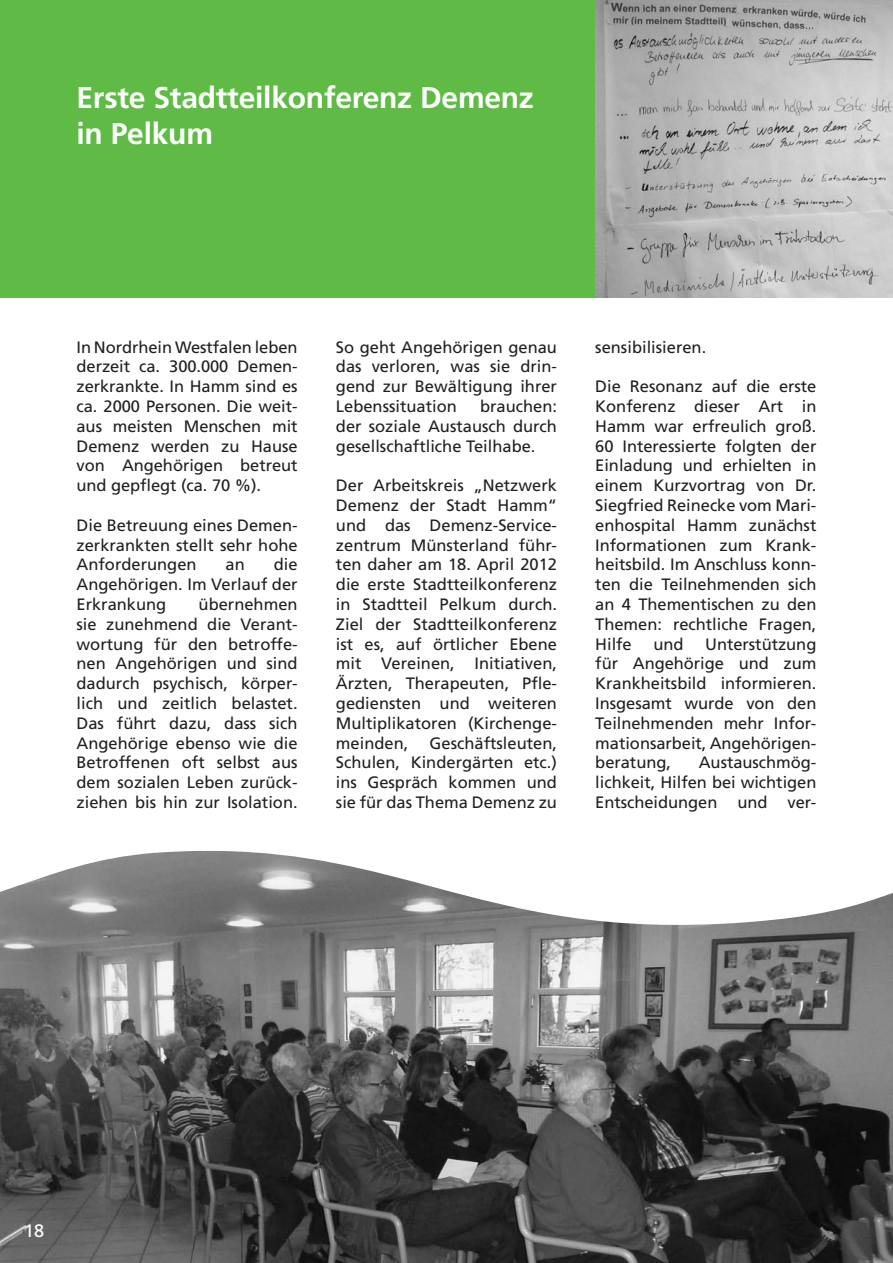
<style>
.page{position:relative;width:893px;height:1263px;background:#fff}
.page>*{position:absolute;margin:0;border:0;box-sizing:border-box;transform-origin:0 0}
.t1{font:700 30px/36px "Frutiger";letter-spacing:-.01em;color:#fff}
.t2{font:18px "Frutiger";color:#fff}
.t3{font:16.5px/19.8px "Frutiger";color:#231f20;text-align:justify}
</style>
<div class="page">
<div style="left:0;top:0;width:893px;height:298px;background:#60bb46"></div>
<img style="left:0;top:851px;width:893px;height:412px">
<img style="left:595px;top:0;width:298px;height:298px">
<h1 class="t1" style="left:77px;top:79px;width:459px">Erste Stadtteilkonferenz Demenz in Pelkum</h1>
<p class="t3" style="left:77px;top:337px;width:223px">In Nordrhein Westfalen leben derzeit ca. 300.000 Demen&shy;zerkrankte. In Hamm sind es ca. 2000 Personen. Die weit&shy;aus meisten Menschen mit Demenz werden zu Hause von Angehörigen betreut und gepflegt (ca. 70 %).</p>
<p class="t3" style="left:77px;top:515px;width:223px">Die Betreuung eines Demen&shy;zerkrankten stellt sehr hohe Anforderungen</p>
<p class="t3" style="left:77px;top:555px;width:223px;text-indent:197px">die Angehörigen. Im Verlauf der Erkrankung</p>
<p class="t3" style="left:226px;top:555px;width:21px">an</p>
<p class="t3" style="left:77px;top:594px;width:223px;text-indent:122px">übernehmen sie zunehmend die Verant&shy;wortung für den betroffe&shy;nen Angehörigen und sind dadurch psychisch, körper&shy;lich und zeitlich belastet.<br>Das führt dazu, dass sich Angehörige ebenso wie die Betroffenen oft selbst aus dem sozialen Leben zurück&shy;ziehen bis hin zur Isolation.</p>
<p class="t3" style="left:336px;top:337px;width:223px">So geht Angehörigen genau das verloren, was sie drin&shy;gend zur Bewältigung ihrer Lebenssituation</p>
<p class="t3" style="left:336px;top:396px;width:223px;text-indent:144px">brauchen: der soziale Austausch durch gesellschaftliche Teilhabe.</p>
<p class="t3" style="left:336px;top:476px;width:223px">Der Arbeitskreis „Netzwerk Demenz der Stadt Hamm“ und das Demenz-Service&shy;zentrum Münsterland führ&shy;ten daher am 18. April 2012 die erste Stadtteilkonferenz in Stadtteil Pelkum durch.<br>Ziel der Stadtteilkonferenz ist es, auf örtlicher Ebene mit Vereinen, Initiativen, Ärzten, Therapeuten, Pfle&shy;gediensten und weiteren Multiplikatoren (Kirchenge&shy;meinden,</p>
<p class="t3" style="left:336px;top:733px;width:223px;text-indent:94px">Geschäftsleuten, Schulen, Kindergärten etc.) ins Gespräch kommen und sie für das Thema Demenz zu</p>
<p class="t3" style="left:595px;top:337px;width:112px">sensibilisieren.</p>
<p class="t3" style="left:595px;top:377px;width:223px">Die Resonanz auf die erste Konferenz dieser Art in Hamm war erfreulich groß.<br>60 Interessierte folgten der Einladung und erhielten in einem Kurzvortrag von Dr.<br>Siegfried Reinecke vom Mari&shy;enhospital Hamm zunächst Informationen zum Krank&shy;heitsbild. Im Anschluss konn&shy;ten die Teilnehmenden sich an 4 Thementischen zu den Themen: rechtliche Fragen, Hilfe</p>
<p class="t3" style="left:653px;top:634px;width:32px">und</p>
<p class="t3" style="left:595px;top:634px;width:223px;text-indent:110px">Unterstützung für Angehörige und zum Krankheitsbild informieren.<br>Insgesamt wurde von den Teilnehmenden mehr Infor&shy;mationsarbeit, Angehörigen&shy;beratung,</p>
<p class="t3" style="left:595px;top:753px;width:223px;text-indent:103px">Austauschmög&shy;lichkeit, Hilfen bei wichtigen Entscheidungen und ver-</p>
<p class="t2" style="left:24px;top:1220px;width:22px">18</p>
</div>
